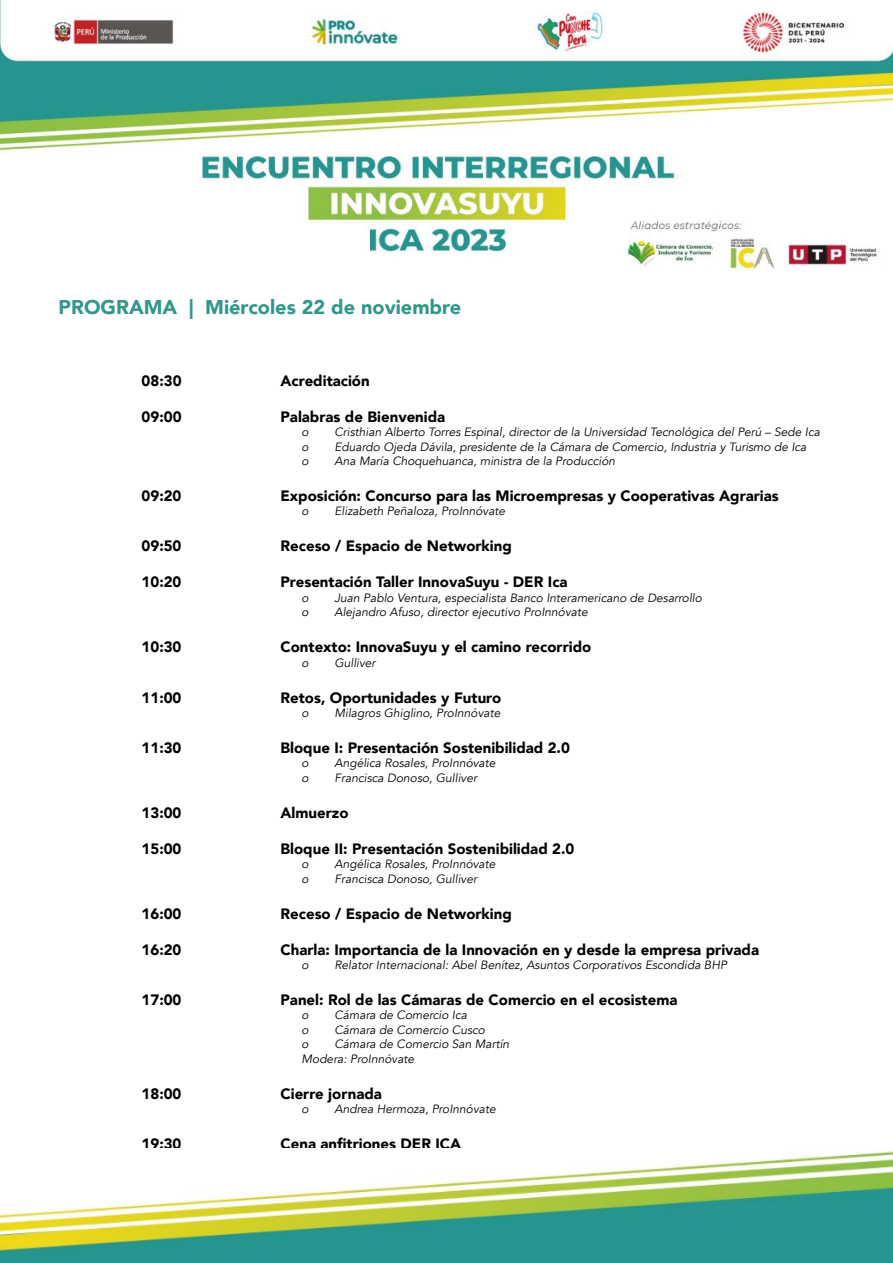
<style>
.page{position:relative;width:893px;height:1263px;background:#fff}
.page>*{position:absolute;margin:0;border:0;box-sizing:border-box;transform-origin:0 0}
.t1{font:900 19.95px "Avenir";color:#31978d}
.t2{font:900 15px "Avenir";color:#000}
.t3{font:italic 12px/14.4px "Avenir";color:#000}
</style>
<div class="page">
<img style="left:0;top:0;width:893px;height:270px">
<img style="left:0;top:1151px;width:893px;height:112px">
<h1 class="t1" style="left:59px;top:289px;width:404px">PROGRAMA | Miércoles 22 de noviembre</h1>
<p class="t2" style="left:142px;top:368px;width:41px">08:30</p>
<p class="t2" style="left:142px;top:404px;width:41px">09:00</p>
<p class="t2" style="left:142px;top:483px;width:41px">09:20</p>
<p class="t2" style="left:142px;top:533px;width:41px">09:50</p>
<p class="t2" style="left:142px;top:569px;width:41px">10:20</p>
<p class="t2" style="left:142px;top:634px;width:41px">10:30</p>
<p class="t2" style="left:142px;top:684px;width:41px">11:00</p>
<p class="t2" style="left:142px;top:735px;width:41px">11:30</p>
<p class="t2" style="left:142px;top:800px;width:41px">13:00</p>
<p class="t2" style="left:142px;top:836px;width:41px">15:00</p>
<p class="t2" style="left:142px;top:900px;width:41px">16:00</p>
<p class="t2" style="left:142px;top:936px;width:41px">16:20</p>
<p class="t2" style="left:142px;top:987px;width:41px">17:00</p>
<p class="t2" style="left:142px;top:1080px;width:41px">18:00</p>
<p class="t2" style="left:142px;top:1131px;width:41px">19:30</p>
<p class="t2" style="left:281px;top:368px;width:91px">Acreditación</p>
<p class="t2" style="left:281px;top:404px;width:166px">Palabras de Bienvenida</p>
<p class="t3" style="left:302px;top:425px;width:9px">o</p>
<p class="t3" style="left:335px;top:425px;width:487px">Cristhian Alberto Torres Espinal, director de la Universidad Tecnológica del Perú – Sede Ica</p>
<p class="t3" style="left:302px;top:439px;width:9px">o</p>
<p class="t3" style="left:335px;top:439px;width:473px">Eduardo Ojeda Dávila, presidente de la Cámara de Comercio, Industria y Turismo de Ica</p>
<p class="t3" style="left:302px;top:454px;width:9px">o</p>
<p class="t3" style="left:335px;top:454px;width:282px">Ana María Choquehuanca, ministra de la Producción</p>
<p class="t2" style="left:281px;top:483px;width:500px">Exposición: Concurso para las Microempresas y Cooperativas Agrarias</p>
<p class="t3" style="left:302px;top:504px;width:9px">o</p>
<p class="t3" style="left:335px;top:504px;width:172px">Elizabeth Peñaloza, ProInnóvate</p>
<p class="t2" style="left:281px;top:533px;width:233px">Receso / Espacio de Networking</p>
<p class="t2" style="left:281px;top:569px;width:289px">Presentación Taller InnovaSuyu - DER Ica</p>
<p class="t3" style="left:302px;top:591px;width:9px">o</p>
<p class="t3" style="left:335px;top:591px;width:369px">Juan Pablo Ventura, especialista Banco Interamericano de Desarrollo</p>
<p class="t3" style="left:302px;top:605px;width:9px">o</p>
<p class="t3" style="left:335px;top:605px;width:255px">Alejandro Afuso, director ejecutivo ProInnóvate</p>
<p class="t2" style="left:281px;top:634px;width:312px">Contexto: InnovaSuyu y el camino recorrido</p>
<p class="t3" style="left:302px;top:655px;width:9px">o</p>
<p class="t3" style="left:335px;top:655px;width:43px">Gulliver</p>
<p class="t2" style="left:281px;top:684px;width:222px">Retos, Oportunidades y Futuro</p>
<p class="t3" style="left:302px;top:706px;width:9px">o</p>
<p class="t3" style="left:335px;top:706px;width:167px">Milagros Ghiglino, ProInnóvate</p>
<p class="t2" style="left:281px;top:735px;width:291px">Bloque I: Presentación Sostenibilidad 2.0</p>
<p class="t3" style="left:302px;top:756px;width:9px">o</p>
<p class="t3" style="left:335px;top:756px;width:162px">Angélica Rosales, ProInnóvate</p>
<p class="t3" style="left:302px;top:771px;width:9px">o</p>
<p class="t3" style="left:335px;top:771px;width:144px">Francisca Donoso, Gulliver</p>
<p class="t2" style="left:281px;top:800px;width:70px">Almuerzo</p>
<p class="t2" style="left:281px;top:836px;width:295px">Bloque II: Presentación Sostenibilidad 2.0</p>
<p class="t3" style="left:302px;top:857px;width:9px">o</p>
<p class="t3" style="left:335px;top:857px;width:162px">Angélica Rosales, ProInnóvate</p>
<p class="t3" style="left:302px;top:871px;width:9px">o</p>
<p class="t3" style="left:335px;top:871px;width:144px">Francisca Donoso, Gulliver</p>
<p class="t2" style="left:281px;top:900px;width:233px">Receso / Espacio de Networking</p>
<p class="t2" style="left:281px;top:936px;width:480px">Charla: Importancia de la Innovación en y desde la empresa privada</p>
<p class="t3" style="left:302px;top:958px;width:9px">o</p>
<p class="t3" style="left:335px;top:958px;width:394px">Relator Internacional: Abel Benítez, Asuntos Corporativos Escondida BHP</p>
<p class="t2" style="left:281px;top:987px;width:398px">Panel: Rol de las Cámaras de Comercio en el ecosistema</p>
<p class="t3" style="left:302px;top:1008px;width:9px">o</p>
<p class="t3" style="left:335px;top:1008px;width:134px">Cámara de Comercio Ica</p>
<p class="t3" style="left:302px;top:1023px;width:9px">o</p>
<p class="t3" style="left:335px;top:1023px;width:152px">Cámara de Comercio Cusco</p>
<p class="t3" style="left:302px;top:1037px;width:9px">o</p>
<p class="t3" style="left:302px;top:1037px;width:209px;text-indent:33px">Cámara de Comercio San Martín<br>Modera: ProInnóvate</p>
<p class="t2" style="left:281px;top:1080px;width:103px">Cierre jornada</p>
<p class="t3" style="left:302px;top:1102px;width:9px">o</p>
<p class="t3" style="left:335px;top:1102px;width:163px">Andrea Hermoza, ProInnóvate</p>
<p class="t2" style="left:281px;top:1131px;width:182px">Cena anfitriones DER ICA</p>
</div>
